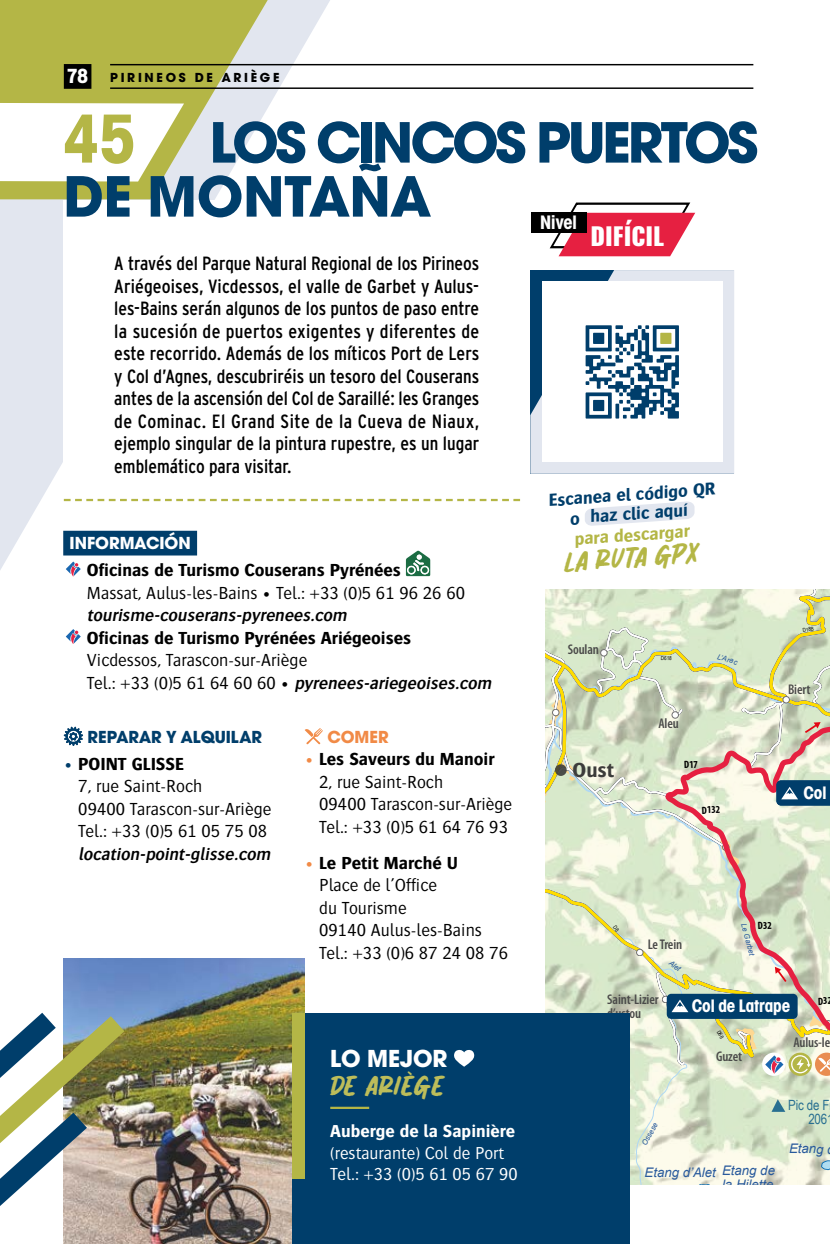
<style>
.page{position:relative;width:830px;height:1244px;background:#fff}
.page>*{position:absolute;margin:0;border:0;box-sizing:border-box;transform-origin:0 0}
.t1{font:700 60.75px/54px "Avant Garde Gothic Itc T";letter-spacing:-.05em;color:#003e6b}
.t2{font:700 25.65px "Avant Garde Gothic Itc T";color:#fff}
.t3{font:800 24.3px "Oswald";color:#fff}
.t4{font:700 21.15px "Bosis";color:#3c3c3b}
.t5{font:700 condensed 20.25px "Avant Garde Gothic Itc T";color:#fff}
.t6{font:19.12px/22.5px "Interstate Condensed";color:#000;text-align:justify}
.t7{font:700 condensed 18.68px "Avant Garde Gothic Itc T";color:#fff}
.t8{font:300 18.22px/22.5px "Bosis";color:#000}
.t9{font:700 18.22px "Bosis";color:#000}
.t10{font:italic 600 18.22px "Bosis";color:#000}
.t11{font:700 18.22px/19.1px "Bosis";color:#003e6b;text-align:center}
.t12{font:700 18.22px "Avant Garde Gothic Itc T";color:#003e6b}
.t13{font:700 18.22px "Bosis";color:#b4b646}
.t14{font:700 18.22px "Avant Garde Gothic Itc T";color:#fff}
.t15{font:700 18.22px "Avant Garde Gothic Itc T";color:#f18a46}
.t16{font:300 18px/21.6px "Bosis";color:#fff}
.t17{font:700 18px "Bosis";color:#fff}
.t18{font:18px "Chalk Brush Personal Use";color:#b4b646}
.t19{font:18px "Chalk Brush Personal Use";letter-spacing:-.025em;color:#bdbd5a}
.t20{font:600 condensed 14.17px/14px "Myriad Pro";letter-spacing:-.01em;color:#4a4a49}
.t21{font:14.17px/14px "Arial Narrow";letter-spacing:-.01em;color:#286f91;text-align:right}
.t22{font:700 13.72px "Avant Garde Gothic Itc T";letter-spacing:.2em;color:#000}
.t23{font:italic 13.28px/14.2px "Arial";color:#295a9c}
.t24{font:700 condensed 10.58px "Myriad Pro";color:#000}
.t25{font:italic 7.42px "Arial";color:#295a9c}
.t26{font:5.4px "Arial Narrow";color:#000}
.s1{font-family:"Interstate Condensed";font-weight:900;font-size:20.25px;color:#fff}
.s2{font-stretch:condensed;font-size:72px;color:#b4b646}
.s3{font-weight:600;font-style:italic}
.s4{font-weight:700;color:#003e6b}
.s5{font-weight:700}
.s6{font-weight:700;color:#f18a46}
.s7{font-size:18.22px}
</style>
<div class="page">
<svg style="left:0;top:0;width:330px;height:570px;fill:#e2e6ef"></svg>
<svg style="left:0;top:0;width:267px;height:199px;background:#c2c477"></svg>
<svg style="left:0;top:103px;width:184px;height:79px"></svg>
<svg style="left:547px;top:202px;width:148px;height:54px"></svg>
<div style="left:530px;top:213px;width:56px;height:20px;background:#000"></div>
<div style="left:63px;top:200px;width:467px;height:324px;background:#fff"></div>
<svg style="left:64px;top:499px;width:456px;height:2px"></svg>
<img style="left:64px;top:958px;width:240px;height:286px">
<img style="left:0;top:991px;width:146px;height:253px">
<div style="left:292px;top:1013px;width:337px;height:231px;background:#003e6b"></div>
<svg style="left:454px;top:1049px;width:20px;height:17px"></svg>
<hr style="left:330px;top:1106px;width:39px;height:3px;background:#b4b646">
<div style="left:292px;top:1013px;width:12px;height:166px;background:#b4b646"></div>
<div style="left:63px;top:531px;width:134px;height:24px;background:#003e6b"></div>
<div style="left:63px;top:559px;width:19px;height:19px;background:#fff;border-radius:50%"></div>
<svg style="left:66px;top:561px;width:15px;height:15px"></svg>
<svg style="left:406px;top:550px;width:24px;height:26px"></svg>
<svg style="left:66px;top:629px;width:15px;height:15px"></svg>
<svg style="left:64px;top:727px;width:19px;height:19px"></svg>
<svg style="left:304px;top:728px;width:19px;height:17px"></svg>
<svg style="left:585px;top:501px;width:109px;height:25px"></svg>
<svg style="left:530px;top:270px;width:204px;height:204px;background:#a6bacc"></svg>
<div style="left:542px;top:282px;width:180px;height:180px;background:#fff"></div>
<svg style="left:585px;top:325px;width:93px;height:93px"></svg>
<hr style="left:829px;top:439px;width:1px;height:150px;background:#f0f2f7">
<hr style="left:110px;top:64px;width:643px;height:1px;background:#000">
<hr style="left:110px;top:87px;width:643px;height:2px;background:#000">
<div style="left:64px;top:64px;width:27px;height:25px;background:#000"></div>
<svg style="left:545px;top:590px;width:285px;height:594px;background:#c3cebb"></svg>
<p class="t22" style="left:67px;top:69px;width:214px"><span class="s1">78</span> PIRINEOS DE ARIÈGE</p>
<h1 class="t1" style="left:63px;top:114px;width:696px"><span class="s2">45</span> LOS CINCOS PUERTOS<br>DE MONTAÑA</h1>
<p class="t5" style="left:540px;top:210px;width:38px">Nivel</p>
<p class="t3" style="left:590px;top:223px;width:75px">DIFÍCIL</p>
<p class="t6" style="left:114px;top:252px;width:366px">A través del Parque Natural Regional de los Pirineos Ariégeoises, Vicdessos, el valle de Garbet y Aulus&shy;les-Bains serán algunos de los puntos de paso entre la sucesión de puertos exigentes y diferentes de este recorrido. Además de los míticos Port de Lers y Col d’Agnes, descubriréis un tesoro del Couserans antes de la ascensión del Col de Saraillé: les Granges de Cominac. El Grand Site de la Cueva de Niaux, ejemplo singular de la pintura rupestre, es un lugar emblemático para visitar.</p>
<p class="t14" style="left:70px;top:532px;width:122px">INFORMACIÓN</p>
<p class="t9" style="left:87px;top:560px;width:315px">Oficinas de Turismo Couserans Pyrénées</p>
<p class="t8" style="left:87px;top:581px;width:379px">Massat, Aulus-les-Bains • Tel.: +33 (0)5 61 96 26 60</p>
<p class="t10" style="left:87px;top:605px;width:264px">tourisme-couserans-pyrenees.com</p>
<p class="t9" style="left:87px;top:627px;width:325px">Oficinas de Turismo Pyrénées Ariégeoises</p>
<p class="t8" style="left:87px;top:648px;width:409px">Vicdessos, Tarascon-sur-Ariège<br>Te l . : + 3 3 ( 0 ) 5 6 1 6 4 6 0 6 0 • <span class="s3">pyrenees-ariegeoises.com</span></p>
<p class="t12" style="left:88px;top:725px;width:176px">REPARAR Y ALQUILAR</p>
<p class="t8" style="left:78px;top:752px;width:194px;text-indent:-14px"><span class="s4">•</span> <span class="s5">POINT GLISSE<br></span>7, rue Saint-Roch<br>09400 Tarascon-sur-Ariège<br>Tel.: +33 (0)5 61 05 75 08</p>
<p class="t10" style="left:78px;top:844px;width:197px">location-point-glisse.com</p>
<p class="t15" style="left:327px;top:725px;width:63px">COMER</p>
<p class="t8" style="left:319px;top:747px;width:194px;text-indent:-14px"><span class="s6">•</span> <span class="s5">Les Saveurs du Manoir<br></span>2, rue Saint-Roch<br>09400 Tarascon-sur-Ariège<br>Tel.: +33 (0)5 61 64 76 93</p>
<p class="t8" style="left:319px;top:851px;width:190px;text-indent:-14px"><span class="s6">•</span> <span class="s5">Le Petit Marché U<br></span>Place de l’Office<br>du Tourisme<br>09140 Aulus-les-Bains<br>Tel.: +33 (0)6 87 24 08 76</p>
<h2 class="t2" style="left:330px;top:1042px;width:119px">LO MEJOR</h2>
<p class="t19" style="left:330px;top:1077px;width:116px">DE Ariège</p>
<p class="t17" style="left:330px;top:1121px;width:186px">Auberge de la Sapinière</p>
<p class="t16" style="left:330px;top:1141px;width:189px">(restaurante) Col de Port<br><span class="s7">Tel.:</span> +33 (0)5 61 05 67 90</p>
<p class="t11" style="left:547px;top:490px;width:169px;rotate:-4deg">Escanea el código QR o haz clic aquí</p>
<p class="t13" style="left:573px;top:529px;width:117px;rotate:-4deg">para descargar</p>
<p class="t18" style="left:562px;top:554px;width:138px;rotate:-4deg">la ruta gpx</p>
<p class="t20" style="left:567px;top:642px;width:33px">Soulan</p>
<p class="t4" style="left:572px;top:758px;width:43px">Oust</p>
<p class="t26" style="left:661px;top:654px;width:12px;rotate:3deg">D618</p>
<p class="t20" style="left:658px;top:716px;width:22px">Aleu</p>
<p class="t25" style="left:718px;top:651px;width:22px;rotate:17deg">L’Arac</p>
<p class="t24" style="left:701px;top:803px;width:20px;rotate:-2deg">D132</p>
<p class="t26" style="left:801px;top:627px;width:13px;rotate:-10deg">D18B</p>
<p class="t20" style="left:787px;top:682px;width:24px">Biert</p>
<p class="t7" style="left:803px;top:782px;width:25px">Col</p>
<p class="t20" style="left:647px;top:937px;width:36px">LeTrein</p>
<p class="t25" style="left:672px;top:958px;width:14px;rotate:38deg">Alet</p>
<p class="t25" style="left:748px;top:922px;width:35px;rotate:75deg">Le Garbet</p>
<p class="t20" style="left:607px;top:992px;width:53px">Saint-Lizier d’ustou</p>
<p class="t25" style="left:639px;top:1143px;width:27px;rotate:-62deg">Ossese</p>
<p class="t7" style="left:691px;top:994px;width:100px">Col de Latrape</p>
<p class="t20" style="left:715px;top:1049px;width:28px">Guzet</p>
<p class="t20" style="left:793px;top:1035px;width:38px">Aulus-le</p>
<p class="t21" style="left:787px;top:1097px;width:47px">Pic de F<br>2061</p>
<p class="t23" style="left:788px;top:1142px;width:36px">Etang</p>
<p class="t23" style="left:721px;top:1163px;width:54px">Etang de la Hilette</p>
<p class="t23" style="left:644px;top:1165px;width:73px">Etang d’Alet</p>
</div>
